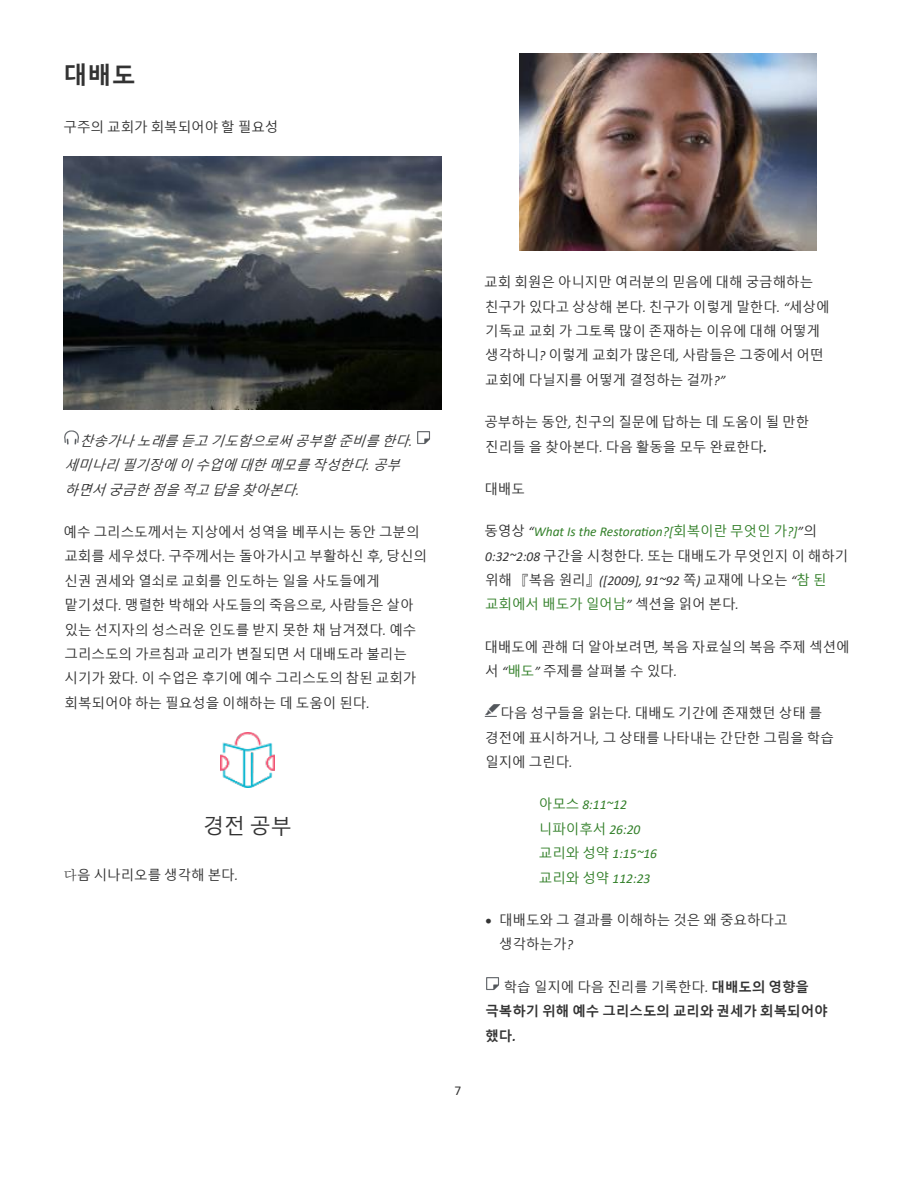
<style>
.page{position:relative;width:918px;height:1188px;background:#fff}
.page>*{position:absolute;margin:0;border:0;box-sizing:border-box;transform-origin:0 0}
.t1{font:700 24px "Malgun Gothic";color:#333}
.t2{font:21px "Malgun Gothic";color:#333}
.t3{font:13.5px/24.5px "Malgun Gothic";color:#333}
.t4{font:italic 13.5px/24.5px "Malgun Gothic";color:#333}
.t5{font:700 13.5px/24.5px "Malgun Gothic";color:#333}
.t6{font:italic 13.5px "Calibri";color:#33802a}
.t7{font:13.5px "Malgun Gothic";color:#33802a}
.t8{font:13.5px "Calibri";color:#333}
.s1{font-family:"Calibri"}
.s2{font-family:"Calibri";font-style:italic}
.s3{font-family:"Batang"}
.s4{font-family:"Calibri";font-weight:700;font-style:italic}
.s5{font-family:"Calibri";font-style:italic;color:#33802a}
.s6{color:#33802a}
.s7{font-family:"MS Mincho"}
.s8{font-family:"Malgun Gothic";font-style:normal}
.s9{font-weight:400}
.s10{font-family:"Calibri";font-weight:400;font-style:italic}
</style>
<div class="page">
<img style="left:64px;top:157px;width:378px;height:253px">
<img style="left:64px;top:430px;width:15px;height:15px">
<img style="left:417px;top:431px;width:13px;height:13px">
<img style="left:221px;top:733px;width:54px;height:55px">
<img style="left:520px;top:53px;width:297px;height:198px">
<img style="left:484px;top:704px;width:17px;height:13px">
<img style="left:486px;top:977px;width:13px;height:13px">
<h1 class="t1" style="left:64px;top:61px;width:74px">대배도</h1>
<p class="t3" style="left:64px;top:115px;width:216px">구주의 교회가 회복되어야 할 필요성</p>
<p class="t4" style="left:64px;top:429px;width:351px;text-indent:15px">찬송가나 노래를 듣고 기도함으로써 공부할 준비를 한다<span class="s1">. </span>세미나리 필기장에 이 수업에 대한 메모를 작성한다<span class="s1">.</span> 공부 하면서 궁금한 점을 적고 답을 찾아본다<span class="s1">.</span></p>
<p class="t3" style="left:64px;top:520px;width:365px">예수 그리스도께서는 지상에서 성역을 베푸시는 동안 그분의 교회를 세우셨다<span class="s2">.</span> 구주께서는 돌아가시고 부활하신 후<span class="s2">,</span> 당신의 신권 권세와 열쇠로 교회를 인도하는 일을 사도들에게 맡기셨다<span class="s2">.</span> 맹렬한 박해와 사도들의 죽음으로<span class="s2">,</span> 사람들은 살아 있는 선지자의 성스러운 인도를 받지 못한 채 남겨졌다<span class="s2">.</span> 예수 그리스도의 가르침과 교리가 변질되면 서 대배도라 불리는 시기가 왔다<span class="s2">.</span> 이 수업은 후기에 예수 그리스도의 참된 교회가 회복되어야 하는 필요성을 이해하는 데 도움이 된다<span class="s2">.</span></p>
<h2 class="t2" style="left:203px;top:814px;width:90px">경전 공부</h2>
<p class="t3" style="left:64px;top:863px;width:176px"><span class="s3">다</span>음 시나리오를 생각해 본다<span class="s2">.</span></p>
<p class="t8" style="left:454px;top:1081px;width:8px">7</p>
<p class="t3" style="left:484px;top:270px;width:347px">교회 회원은 아니지만 여러분의 믿음에 대해 궁금해하는 친구가 있다고 상상해 본다<span class="s2">.</span> 친구가 이렇게 말한다<span class="s2">. “</span>세상에 기독교 교회 가 그토록 많이 존재하는 이유에 대해 어떻게 생각하니<span class="s2">?</span> 이렇게 교회가 많은데<span class="s2">,</span> 사람들은 그중에서 어떤 교회에 다닐지를 어떻게 결정하는 걸까<span class="s2">?”</span></p>
<p class="t3" style="left:484px;top:410px;width:326px">공부하는 동안<span class="s2">,</span> 친구의 질문에 답하는 데 도움이 될 만한 진리들 을 찾아본다<span class="s2">.</span> 다음 활동을 모두 완료한다<span class="s4">.</span></p>
<p class="t3" style="left:484px;top:477px;width:42px">대배도</p>
<p class="t3" style="left:484px;top:519px;width:365px">동영상 <span class="s2">“</span><span class="s5">What Is the Restoration?[</span><span class="s6">회복이란 무엇인 가</span><span class="s5">?]</span><span class="s2">”</span>의 <span class="s2">0:32~2:08</span> 구간을 시청한다<span class="s2">.</span> 또는 대배도가 무엇인지 이 해하기 위해 <span class="s7">『</span>복음 원리<span class="s7">』</span><span class="s2">([2009], 91~92</span> 쪽<span class="s2">)</span> 교재에 나오는 <span class="s2">“</span><span class="s6">참 된 교회에서 배도가 일어남</span><span class="s2">”</span> 섹션을 읽어 본다<span class="s2">.</span></p>
<p class="t3" style="left:484px;top:635px;width:367px">대배도에 관해 더 알아보려면<span class="s2">,</span> 복음 자료실의 복음 주제 섹션에 서 <span class="s2">“</span><span class="s6">배도</span><span class="s2">”</span> 주제를 살펴볼 수 있다<span class="s2">.</span></p>
<p class="t3" style="left:485px;top:701px;width:350px;text-indent:15px">다음 성구들을 읽는다<span class="s2">.</span> 대배도 기간에 존재했던 상태 를 경전에 표시하거나<span class="s2">,</span> 그 상태를 나타내는 간단한 그림을 학습 일지에 그린다<span class="s2">.</span></p>
<p class="t6" style="left:539px;top:796px;width:90px"><span class="s8">아모스</span> 8:11~12</p>
<p class="t7" style="left:539px;top:821px;width:103px">니파이후서 <span class="s2">26:20</span></p>
<p class="t6" style="left:539px;top:844px;width:120px"><span class="s8">교리와 성약</span> 1:15~16</p>
<p class="t6" style="left:539px;top:869px;width:113px"><span class="s8">교리와 성약</span> 112:23</p>
<p class="t3" style="left:499px;top:908px;width:290px;text-indent:-14px">• 대배도와 그 결과를 이해하는 것은 왜 중요하다고 생각하는가<span class="s2">?</span></p>
<p class="t5" style="left:485px;top:975px;width:344px;text-indent:18px"><span class="s9">학습 일지에 다음 진리를 기록한다</span><span class="s10">.</span> 대배도의 영향을 극복하기 위해 예수 그리스도의 교리와 권세가 회복되어야 했다<span class="s2">.</span></p>
</div>
